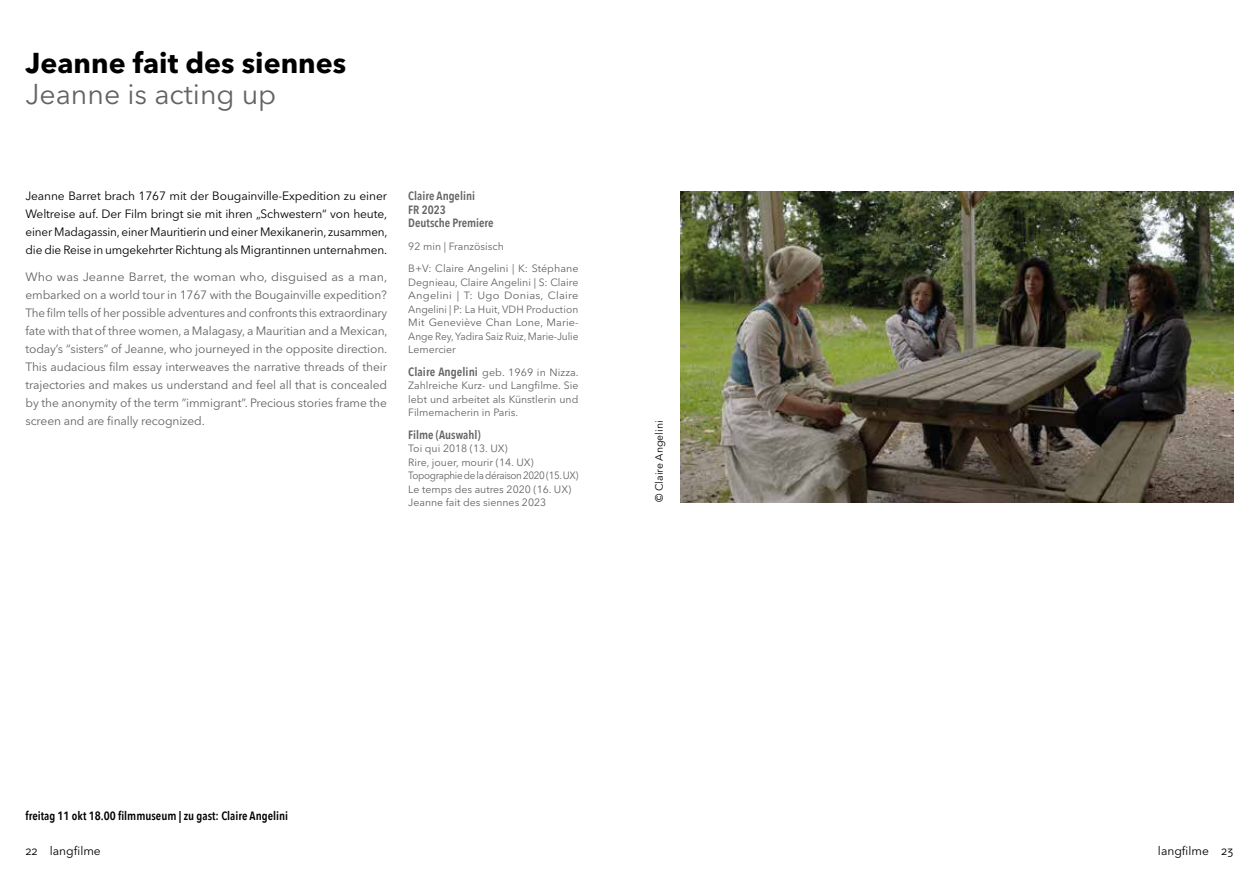
<style>
.page{position:relative;width:1259px;height:893px;background:#fff}
.page>*{position:absolute;margin:0;border:0;box-sizing:border-box;transform-origin:0 0}
.t1{font:700 28.5px "Avenir Next LT Pro";color:#000}
.t2{font:28.5px "Avenir Next LT Pro";color:#646363}
.t3{font:12px/18px "Avenir Next LT Pro";letter-spacing:-.01em;color:#646363;text-align:justify;scale:1.05 1}
.t4{font:12px/18px "Avenir Next LT Pro";letter-spacing:-.015em;color:#000;text-align:justify}
.t5{font:600 12px/13.5px "Avenir Next Condensed";color:#646363}
.t6{font:600 12px "Avenir Next Condensed";color:#000}
.t7{font:10.5px/13.5px "Avenir Next LT Pro";color:#646363}
.t8{font:10.5px "Avenir Next LT Pro";color:#000}
.s1{font-family:"Avenir Next Condensed";font-weight:600;font-size:12px}
</style>
<div class="page">
<img style="left:680px;top:191px;width:553px;height:311px">
<h1 class="t1" style="left:26px;top:45px;width:322px">Jeanne fait des siennes</h1>
<h1 class="t2" style="left:26px;top:77px;width:252px">Jeanne is acting up</h1>
<p class="t4" style="left:26px;top:187px;width:364px">Jeanne Barret brach 1767 mit der Bougainville-Expedition zu einer Weltreise auf. Der Film bringt sie mit ihren „Schwestern“ von heute, einer Madagassin, einer Mauritierin und einer Mexikanerin, zusammen, die die Reise in umgekehrter Richtung als Migrantinnen unternahmen.</p>
<p class="t3" style="left:26px;top:268px;width:346px">Who was Jeanne Barret, the woman who, disguised as a man, embarked on a world tour in 1767 with the Bougainville expedition?<br>The film tells of her possible adventures and confronts this extraordinary fate with that of three women, a Malagasy, a Mauritian and a Mexican, today’s “sisters” of Jeanne, who journeyed in the opposite direction.<br>This audacious film essay interweaves the narrative threads of their trajectories and makes us understand and feel all that is concealed by the anonymity of the term ”immigrant”. Precious stories frame the screen and are finally recognized.</p>
<p class="t5" style="left:408px;top:189px;width:87px">Claire Angelini<br>FR 2023<br>Deutsche Premiere</p>
<p class="t7" style="left:408px;top:235px;width:172px;line-height:22.5px">92 min | Französisch<br>B+V: Claire Angelini | K: Stéphane</p>
<p class="t7" style="left:408px;top:275px;width:172px;text-align:justify">Degnieau, Claire Angelini | S: Claire Angelini | T: Ugo Donias, Claire Angelini | P: La Huit, VDH Production Mit Geneviève Chan Lone, Marie-Ange Rey, Yadira Saiz Ruiz, Marie-Julie Lemercier</p>
<p class="t7" style="left:408px;top:365px;width:172px;text-align:justify"><span class="s1">Claire Angelini</span> geb. 1969 in Nizza.<br>Zahlreiche Kurz- und Langfilme. Sie lebt und arbeitet als Künstlerin und Filmemacherin in Paris.</p>
<p class="t5" style="left:408px;top:427px;width:74px">Filme (Auswahl)</p>
<p class="t7" style="left:408px;top:442px;width:172px">Toi qui 2018 (13. UX)<br>Rire, jouer, mourir (14. UX)<br>Topographie de la déraison 2020 (15. UX)<br>Le temps des autres 2020 (16. UX)<br>Jeanne fait des siennes 2023</p>
<p class="t8" style="left:653px;top:502px;width:83px;rotate:-90deg">© Claire Angelini</p>
<p class="t6" style="left:26px;top:805px;width:264px">freitag 11 okt 18.00 filmmuseum | zu gast: Claire Angelini</p>
<p class="t4" style="left:26px;top:842px;width:77px">22 langfilme</p>
<p class="t4" style="left:1158px;top:842px;width:77px">langfilme 23</p>
</div>
